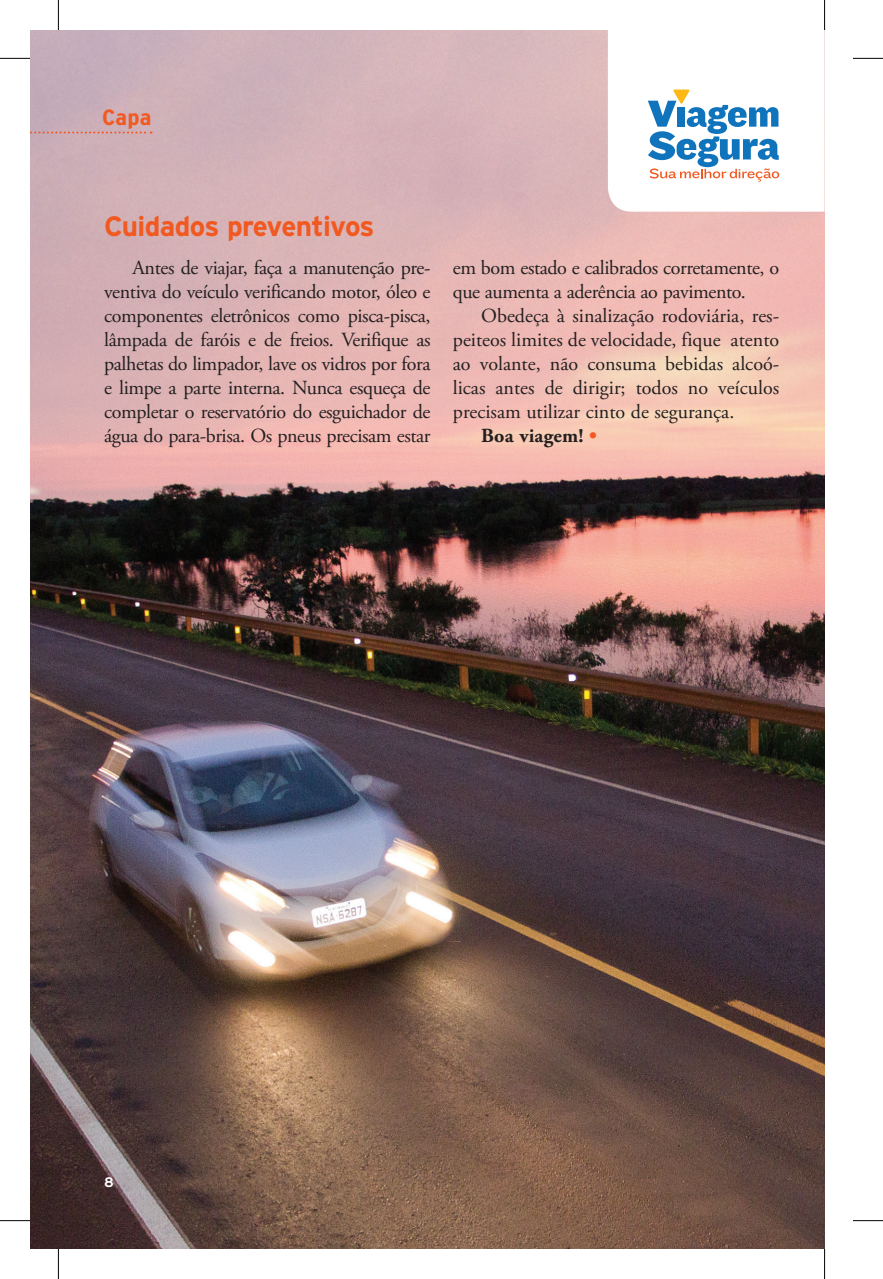
<style>
.page{position:relative;width:883px;height:1279px;background:#fff}
.page>*{position:absolute;margin:0;border:0;box-sizing:border-box;transform-origin:0 0}
.t1{font:700 28px "Interstate";letter-spacing:-.025em;color:#f15921}
.t2{font:700 condensed 22px "Interstate";color:#f15921;scale:1.2 1}
.t3{font:20px/24px "Adobe Garamond Pro";color:#231f20;text-align:justify}
.t4{font:20px/24px "Adobe Garamond Pro";letter-spacing:-.02em;color:#231f20}
.t5{font:700 20px "Adobe Garamond Pro";letter-spacing:.01em;color:#231f20}
.t6{font:700 13.8px "Interstate";color:#fff}
.s1{color:#f15921}
</style>
<div class="page">
<img style="left:30px;top:30px;width:794px;height:1219px">
<svg style="left:30px;top:132px;width:122px;height:2px"></svg>
<svg style="left:607px;top:30px;width:217px;height:182px"></svg>
<hr style="left:0;top:58px;width:30px;height:1px;background:#000">
<hr style="left:852px;top:58px;width:30px;height:1px;background:#000">
<hr style="left:0;top:1220px;width:30px;height:1px;background:#000">
<hr style="left:852px;top:1220px;width:30px;height:1px;background:#000">
<hr style="left:58px;top:0;width:1px;height:30px;background:#000">
<hr style="left:58px;top:1249px;width:1px;height:30px;background:#000">
<hr style="left:823px;top:0;width:1px;height:30px;background:#000">
<hr style="left:823px;top:1249px;width:1px;height:30px;background:#000">
<p class="t2" style="left:102px;top:105px;width:43px">Capa</p>
<h1 class="t1" style="left:104px;top:210px;width:272px">Cuidados preventivos</h1>
<p class="t3" style="left:104px;top:257px;width:328px;text-indent:28px">Antes de viajar, faça a manutenção pre&shy;ventiva do veículo verificando motor, óleo e componentes eletrônicos como pisca-pisca, lâmpada de faróis e de freios. Verifique as palhetas do limpador, lave os vidros por fora e limpe a parte interna. Nunca esqueça de completar o reservatório do esguichador de água do para-brisa. Os pneus precisam estar</p>
<p class="t4" style="left:452px;top:257px;width:327px">em bom estado e calibrados corretamente, o que aumenta a aderência ao pavimento.</p>
<p class="t3" style="left:481px;top:305px;width:299px">Obedeça à sinalização rodoviária, res-</p>
<p class="t3" style="left:452px;top:329px;width:328px">peiteos limites de velocidade, fique atento</p>
<p class="t3" style="left:452px;top:353px;width:327px">ao volante, não consuma bebidas alcoó-</p>
<p class="t3" style="left:452px;top:377px;width:327px">licas antes de dirigir; todos no veículos</p>
<p class="t3" style="left:452px;top:401px;width:283px">precisam utilizar cinto de segurança.</p>
<p class="t5" style="left:481px;top:424px;width:117px">Boa viagem! <span class="s1">•</span></p>
<p class="t6" style="left:104px;top:1175px;width:11px">8</p>
</div>
